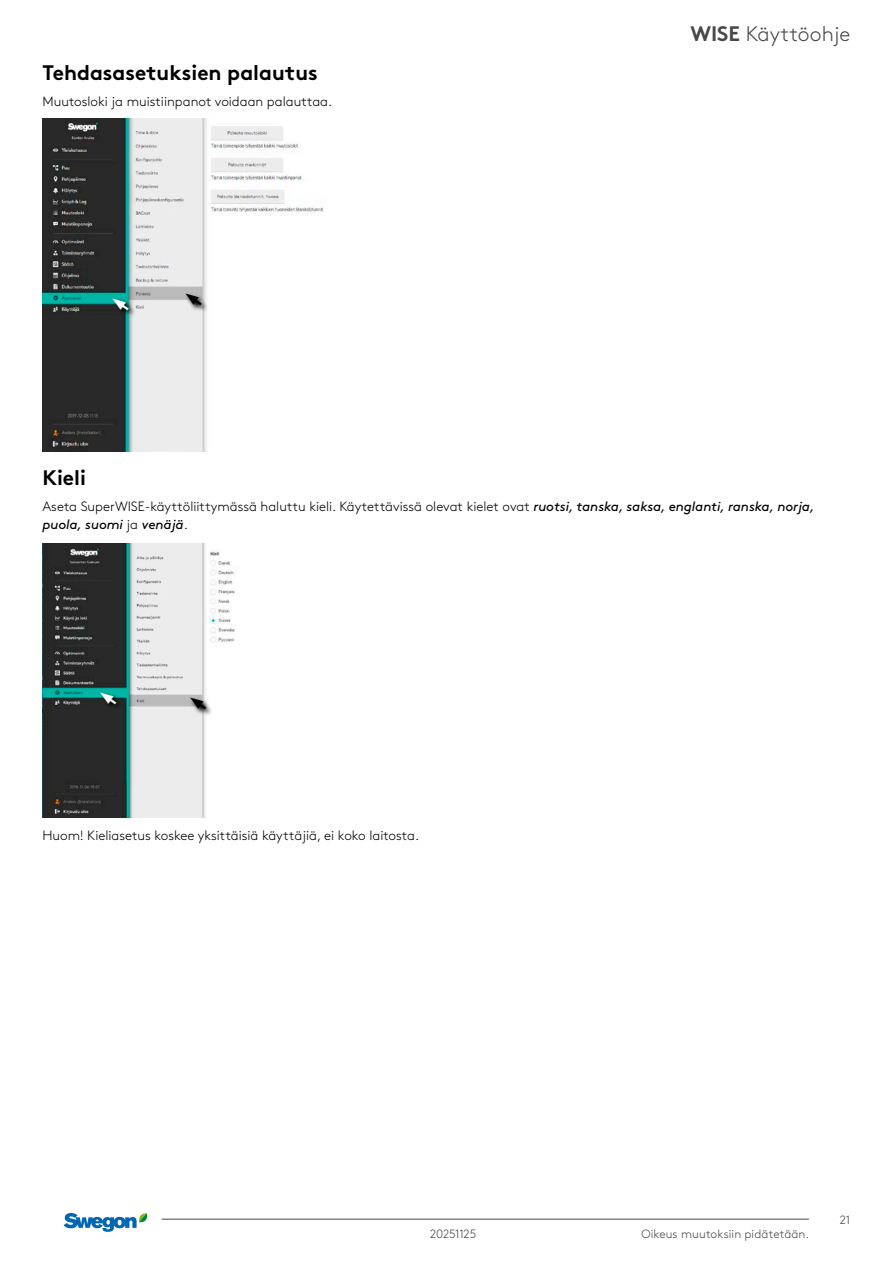
<style>
.page{position:relative;width:893px;height:1263px;background:#fff}
.page>*{position:absolute;margin:0;border:0;box-sizing:border-box;transform-origin:0 0}
.t1{font:700 21px "Swegon Brown";color:#000}
.t2{font:300 21px "Swegon Brown";color:#464846}
.t3{font:300 13.5px/18px "Swegon Brown";color:#000}
.t4{font:300 12px "Swegon Brown";letter-spacing:.005em;color:#464846}
.t5{font:300 12px "Swegon Brown";letter-spacing:-.02em;color:#464846}
.s1{font-weight:700}
.s2{font-weight:400;font-style:italic}
</style>
<div class="page">
<hr style="left:162px;top:1219px;width:647px;height:1px;background:#464846">
<svg style="left:64px;top:1213px;width:84px;height:19px"></svg>
<img style="left:43px;top:544px;width:192px;height:274px">
<svg style="left:99px;top:691px;width:24px;height:20px"></svg>
<svg style="left:189px;top:697px;width:25px;height:20px"></svg>
<img style="left:43px;top:119px;width:281px;height:332px">
<svg style="left:112px;top:297px;width:24px;height:20px"></svg>
<svg style="left:184px;top:292px;width:25px;height:20px"></svg>
<svg style="left:98px;top:688px;width:20px;height:19px"></svg>
<svg style="left:188px;top:694px;width:20px;height:19px"></svg>
<svg style="left:110px;top:294px;width:21px;height:19px"></svg>
<svg style="left:183px;top:290px;width:21px;height:18px"></svg>
<h1 class="t1" style="left:42px;top:55px;width:277px">Tehdasasetuksien palautus</h1>
<p class="t3" style="left:42px;top:91px;width:291px">Muutosloki ja muistiinpanot voidaan palauttaa.</p>
<h1 class="t2" style="left:690px;top:18px;width:162px"><span class="s1">WISE</span> Käyttöohje</h1>
<h1 class="t1" style="left:43px;top:460px;width:45px">Kieli</h1>
<p class="t3" style="left:43px;top:496px;width:774px">Aseta SuperWISE-käyttöliittymässä haluttu kieli. Käytettävissä olevat kielet ovat <span class="s2">ruotsi, tanska, saksa, englanti, ranska, norja, puola, suomi</span> ja <span class="s2">venäjä</span>.</p>
<p class="t3" style="left:43px;top:825px;width:378px">Huom! Kieliasetus koskee yksittäisiä käyttäjiä, ei koko laitosta.</p>
<p class="t5" style="left:430px;top:1225px;width:48px">20251125</p>
<p class="t4" style="left:641px;top:1225px;width:169px">Oikeus muutoksiin pidätetään.</p>
<p class="t4" style="left:840px;top:1211px;width:12px">21</p>
</div>
